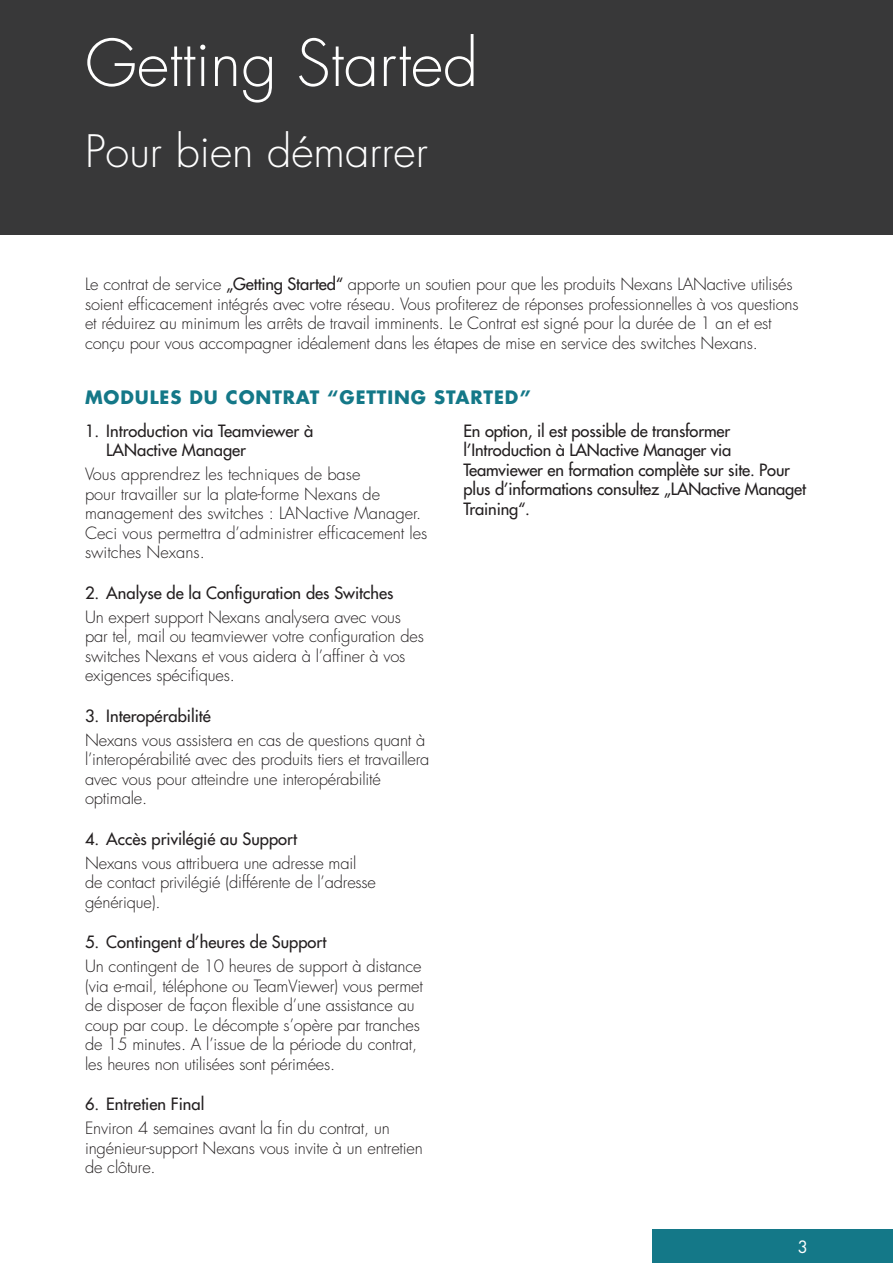
<style>
.page{position:relative;width:893px;height:1263px;background:#fff}
.page>*{position:absolute;margin:0;border:0;box-sizing:border-box;transform-origin:0 0}
.Titel{font:300 63px "Futura Std";color:#fff}
.Titel-2{font:300 43.5px "Futura Std";color:#fff}
.Titel-pos{font:700 18px "Futura Std";letter-spacing:.05em;color:#147888}
.Body{font:300 16.5px/19.5px "Futura Std";letter-spacing:-.01em;color:#231f20}
.Body_bold{font:500 16.5px/19.5px "Futura Std";color:#231f20}
.t1{font:16.5px "Futura Std";color:#fff}
.s1{font-weight:500}
</style>
<div class="page">
<div style="left:653px;top:1229px;width:240px;height:34px;background:#147888"></div>
<div style="left:0;top:0;width:893px;height:234px;background:#383839"></div>
<p class="Titel" style="left:85px;top:25px;width:395px">Getting Started</p>
<p class="Titel-2" style="left:85px;top:125px;width:344px">Pour bien démarrer</p>
<p class="Body" style="left:85px;top:275px;width:715px">Le contrat de service <span class="s1">„Getting Started“</span> apporte un soutien pour que les produits Nexans LANactive utilisés soient efficacement intégrés avec votre réseau. Vous profiterez de réponses professionnelles à vos questions et réduirez au minimum les arrêts de travail imminents. Le Contrat est signé pour la durée de 1 an et est conçu pour vous accompagner idéalement dans les étapes de mise en service des switches Nexans.</p>
<p class="Titel-pos" style="left:85px;top:385px;width:447px">MODULES DU CONTRAT “GETTING STARTED”</p>
<p class="Body_bold" style="left:106px;top:421px;width:208px;text-indent:-21px">1. Introduction via Teamviewer à<br>LANactive Manager</p>
<p class="Body" style="left:85px;top:465px;width:344px">Vous apprendrez les techniques de base<br>pour travailler sur la plate-forme Nexans de management des switches : LANactive Manager.<br>Ceci vous permettra d’administrer efficacement les switches Nexans.</p>
<p class="Body_bold" style="left:85px;top:583px;width:310px">2. Analyse de la Configuration des Switches</p>
<p class="Body" style="left:85px;top:607px;width:340px">Un expert support Nexans analysera avec vous par tel, mail ou teamviewer votre configuration des switches Nexans et vous aidera à l’affiner à vos exigences spécifiques.</p>
<p class="Body_bold" style="left:85px;top:706px;width:127px">3. Interopérabilité</p>
<p class="Body" style="left:85px;top:730px;width:346px">Nexans vous assistera en cas de questions quant à l’interopérabilité avec des produits tiers et travaillera avec vous pour atteindre une interopérabilité optimale.</p>
<p class="Body_bold" style="left:85px;top:829px;width:214px">4. Accès privilégié au Support</p>
<p class="Body" style="left:85px;top:853px;width:292px">Nexans vous attribuera une adresse mail de contact privilégié (différente de l’adresse générique).</p>
<p class="Body_bold" style="left:85px;top:932px;width:243px">5. Contingent d’heures de Support</p>
<p class="Body" style="left:85px;top:957px;width:339px">Un contingent de 10 heures de support à distance (via e-mail, téléphone ou TeamViewer) vous permet de disposer de façon flexible d’une assistance au coup par coup. Le décompte s’opère par tranches de 15 minutes. A l’issue de la période du contrat, les heures non utilisées sont périmées.</p>
<p class="Body_bold" style="left:85px;top:1094px;width:121px">6. Entretien Final</p>
<p class="Body" style="left:85px;top:1119px;width:339px">Environ 4 semaines avant la fin du contrat, un ingénieur-support Nexans vous invite à un entretien de clôture.</p>
<p class="Body_bold" style="left:463px;top:421px;width:344px">En option, il est possible de transformer l’Introduction à LANactive Manager via Teamviewer en formation complète sur site. Pour plus d’informations consultez „LANactive Managet Training“.</p>
<p class="t1" style="left:798px;top:1236px;width:12px">3</p>
</div>
